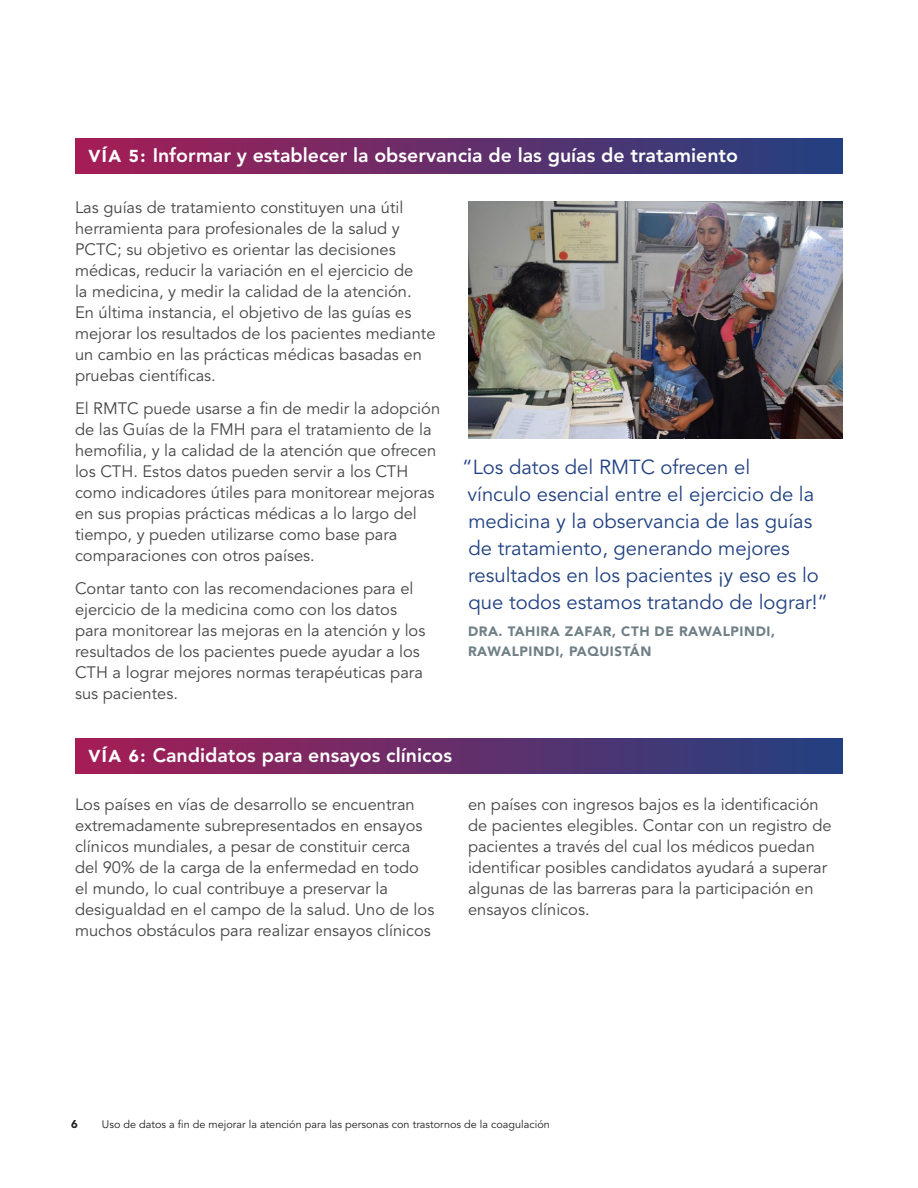
<style>
.page{position:relative;width:918px;height:1188px;background:#fff}
.page>*{position:absolute;margin:0;border:0;box-sizing:border-box;transform-origin:0 0}
.Quote_medium{font:20.25px/27px "Avenir LT Std";color:#214181}
.L2_header{font:800 19.5px "Avenir LT Std";color:#fff}
.Pathway{font:16.5px/21px "Avenir LT Std";color:#454647}
.Quote_Att{font:900 13.5px/19.5px "Avenir LT Std";letter-spacing:.04em;color:#708087}
.t1{font:900 11.25px "Avenir LT Std";color:#231f20}
.t2{font:10.8px "Avenir LT Std";color:#231f20}
.s1{font-weight:900;font-size:17.1px}
</style>
<div class="page">
<div style="left:75px;top:738px;width:768px;height:36px;background:linear-gradient(to right,#a61d55,#224181)"></div>
<img style="left:468px;top:201px;width:375px;height:237px">
<div style="left:75px;top:138px;width:768px;height:36px;background:linear-gradient(to right,#a61d55,#224181)"></div>
<p class="L2_header" style="left:88px;top:143px;width:651px"><span class="s1">VÍA 5:</span> Informar y establecer la observancia de las guías de tratamiento</p>
<p class="Pathway" style="left:75px;top:198px;width:362px">Las guías de tratamiento constituyen una útil herramienta para profesionales de la salud y PCTC; su objetivo es orientar las decisiones médicas, reducir la variación en el ejercicio de<br>la medicina, y medir la calidad de la atención.<br>En última instancia, el objetivo de las guías es mejorar los resultados de los pacientes mediante un cambio en las prácticas médicas basadas en pruebas científicas.</p>
<p class="Pathway" style="left:75px;top:399px;width:367px">El RMTC puede usarse a fin de medir la adopción de las Guías de la FMH para el tratamiento de la hemofilia, y la calidad de la atención que ofrecen los CTH. Estos datos pueden servir a los CTH como indicadores útiles para monitorear mejoras en sus propias prácticas médicas a lo largo del tiempo, y pueden utilizarse como base para comparaciones con otros países.</p>
<p class="Pathway" style="left:75px;top:579px;width:352px">Contar tanto con las recomendaciones para el ejercicio de la medicina como con los datos para monitorear las mejoras en la atención y los resultados de los pacientes puede ayudar a los CTH a lograr mejores normas terapéuticas para sus pacientes.</p>
<p class="Quote_medium" style="left:462px;top:454px;width:367px">“Los datos del RMTC ofrecen el<br>vínculo esencial entre el ejercicio de la medicina y la observancia de las guías de tratamiento, generando mejores resultados en los pacientes ¡y eso es lo que todos estamos tratando de lograr!”</p>
<p class="Quote_Att" style="left:468px;top:622px;width:309px">DRA. TAHIRA ZAFAR, CTH DE RAWALPINDI,<br>RAWALPINDI, PAQUISTÁN</p>
<p class="L2_header" style="left:88px;top:743px;width:365px"><span class="s1">VÍA 6:</span> Candidatos para ensayos clínicos</p>
<p class="Pathway" style="left:75px;top:795px;width:361px">Los países en vías de desarrollo se encuentran extremadamente subrepresentados en ensayos clínicos mundiales, a pesar de constituir cerca del 90% de la carga de la enfermedad en todo el mundo, lo cual contribuye a preservar la desigualdad en el campo de la salud. Uno de los muchos obstáculos para realizar ensayos clínicos</p>
<p class="Pathway" style="left:468px;top:795px;width:365px">en países con ingresos bajos es la identificación de pacientes elegibles. Contar con un registro de pacientes a través del cual los médicos puedan identificar posibles candidatos ayudará a superar algunas de las barreras para la participación en ensayos clínicos.</p>
<p class="t1" style="left:71px;top:1118px;width:8px">6</p>
<p class="t2" style="left:102px;top:1118px;width:449px">Uso de datos a fin de mejorar la atención para las personas con trastornos de la coagulación</p>
</div>
